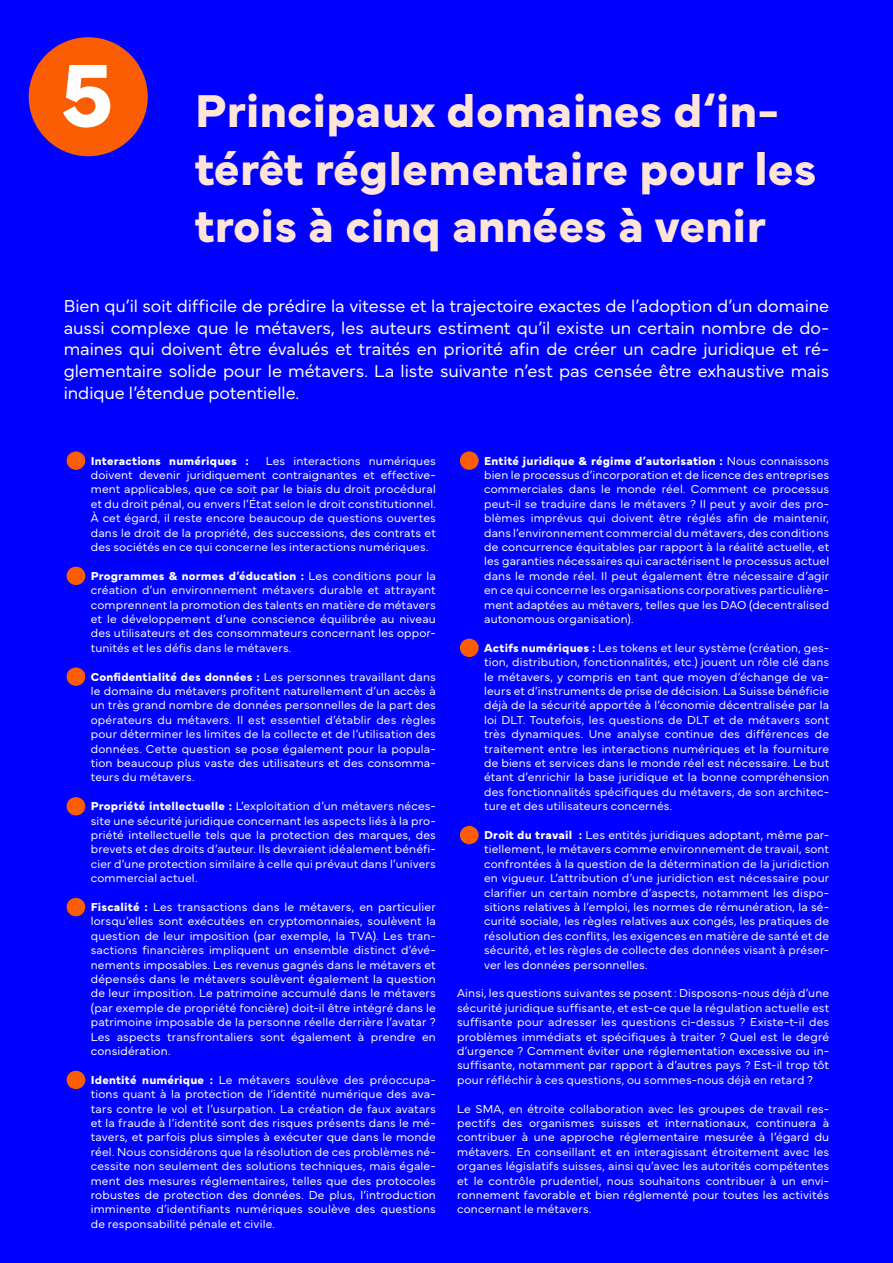
<style>
.page{position:relative;width:893px;height:1263px;background:#00f}
.page>*{position:absolute;margin:0;border:0;box-sizing:border-box;transform-origin:0 0}
.t1{font:700 48px/57.6px "Mundial";color:#ffe5d8}
.t2{font:300 18px/21.6px "Mundial";letter-spacing:-.005em;color:#fff;text-align:justify}
.t3{font:300 12px/14.4px "Mundial";letter-spacing:.01em;color:#fff;text-align:justify}
.t4{font:700 12px "Mundial";letter-spacing:.015em;color:#fff}
.s1{font-size:93px;color:#fff}
.s2{font-weight:900;font-size:58.5px;color:#fb5d04}
.s3{font-weight:700}
</style>
<div class="page">
<div style="left:29px;top:37px;width:119px;height:119px;background:#fb5d04;border-radius:50%"></div>
<h1 class="t1" style="left:195px;top:78px;width:623px;text-indent:-141px"><span class="s1">5</span> Principaux domaines d‘in&shy;térêt réglementaire pour les trois à cinq années à venir</h1>
<p class="t2" style="left:64px;top:294px;width:767px">Bien qu’il soit difficile de prédire la vitesse et la trajectoire exactes de l’adoption d’un domaine aussi complexe que le métavers, les auteurs estiment qu’il existe un certain nombre de do&shy;maines qui doivent être évalués et traités en priorité afin de créer un cadre juridique et ré&shy;glementaire solide pour le métavers. La liste suivante n’est pas censée être exhaustive mais indique l’étendue potentielle.</p>
<p class="t4" style="left:64px;top:451px;width:187px"><span class="s2">•</span> Interactions numériques :</p>
<p class="t3" style="left:91px;top:452px;width:347px;text-indent:175px">Les interactions numériques doivent devenir juridiquement contraignantes et effective&shy;ment applicables, que ce soit par le biais du droit procédural et du droit pénal, ou envers l’État selon le droit constitutionnel.<br>À cet égard, il reste encore beaucoup de questions ouvertes dans le droit de la propriété, des successions, des contrats et des sociétés en ce qui concerne les interactions numériques.</p>
<p class="t3" style="left:91px;top:567px;width:347px;text-indent:-27px"><span class="s2">•</span> <span class="s3">Programmes &amp; normes d’éducation :</span> Les conditions pour la création d’un environnement métavers durable et attrayant comprennent la promotion des talents en matière de métavers et le développement d’une conscience équilibrée au niveau des utilisateurs et des consommateurs concernant les oppor&shy;tunités et les défis dans le métavers.</p>
<p class="t3" style="left:91px;top:668px;width:347px;text-indent:-27px"><span class="s2">•</span> <span class="s3">Confidentialité des données :</span> Les personnes travaillant dans le domaine du métavers profitent naturellement d’un accès à un très grand nombre de données personnelles de la part des opérateurs du métavers. Il est essentiel d’établir des règles pour déterminer les limites de la collecte et de l’utilisation des données. Cette question se pose également pour la popula&shy;tion beaucoup plus vaste des utilisateurs et des consomma&shy;teurs du métavers.</p>
<p class="t3" style="left:91px;top:798px;width:347px;text-indent:-27px"><span class="s2">•</span> <span class="s3">Propriété intellectuelle :</span> L’exploitation d’un métavers néces&shy;site une sécurité juridique concernant les aspects liés à la pro&shy;priété intellectuelle tels que la protection des marques, des brevets et des droits d’auteur. Ils devraient idéalement bénéfi&shy;cier d’une protection similaire à celle qui prévaut dans l’univers commercial actuel.</p>
<p class="t3" style="left:91px;top:898px;width:347px;text-indent:-27px"><span class="s2">•</span> <span class="s3">Fiscalité :</span> Les transactions dans le métavers, en particulier lorsqu’elles sont exécutées en cryptomonnaies, soulèvent la question de leur imposition (par exemple, la TVA). Les tran&shy;sactions financières impliquent un ensemble distinct d’évé&shy;nements imposables. Les revenus gagnés dans le métavers et dépensés dans le métavers soulèvent également la question de leur imposition. Le patrimoine accumulé dans le métavers (par exemple de propriété foncière) doit-il être intégré dans le patrimoine imposable de la personne réelle derrière l’avatar ?<br>Les aspects transfrontaliers sont également à prendre en considération.</p>
<p class="t3" style="left:91px;top:1071px;width:347px;text-indent:-27px"><span class="s2">•</span> <span class="s3">Identité numérique :</span> Le métavers soulève des préoccupa&shy;tions quant à la protection de l’identité numérique des ava&shy;tars contre le vol et l’usurpation. La création de faux avatars et la fraude à l’identité sont des risques présents dans le mé&shy;tavers, et parfois plus simples à exécuter que dans le monde réel. Nous considérons que la résolution de ces problèmes né&shy;cessite non seulement des solutions techniques, mais égale&shy;ment des mesures réglementaires, telles que des protocoles robustes de protection des données. De plus, l’introduction imminente d’identifiants numériques soulève des questions de responsabilité pénale et civile.</p>
<p class="t3" style="left:484px;top:452px;width:347px;text-indent:-27px"><span class="s2">•</span> <span class="s3">Entité juridique &amp; régime d’autorisation :</span> Nous connaissons bien le processus d’incorporation et de licence des entreprises commerciales dans le monde réel. Comment ce processus peut-il se traduire dans le métavers ? Il peut y avoir des pro&shy;blèmes imprévus qui doivent être réglés afin de maintenir, dans l’environnement commercial du métavers, des conditions de concurrence équitables par rapport à la réalité actuelle, et les garanties nécessaires qui caractérisent le processus actuel dans le monde réel. Il peut également être nécessaire d’agir en ce qui concerne les organisations corporatives particulière&shy;ment adaptées au métavers, telles que les DAO (decentralised autonomous organisation).</p>
<p class="t3" style="left:484px;top:639px;width:347px;text-indent:-27px"><span class="s2">•</span> <span class="s3">Actifs numériques :</span> Les tokens et leur système (création, ges&shy;tion, distribution, fonctionnalités, etc.) jouent un rôle clé dans le métavers, y compris en tant que moyen d’échange de va&shy;leurs et d’instruments de prise de décision. La Suisse bénéficie déjà de la sécurité apportée à l’économie décentralisée par la loi DLT. Toutefois, les questions de DLT et de métavers sont très dynamiques. Une analyse continue des différences de traitement entre les interactions numériques et la fourniture de biens et services dans le monde réel est nécessaire. Le but étant d’enrichir la base juridique et la bonne compréhension des fonctionnalités spécifiques du métavers, de son architec&shy;ture et des utilisateurs concernés.</p>
<p class="t3" style="left:484px;top:826px;width:347px;text-indent:-27px"><span class="s2">•</span> <span class="s3">Droit du travail :</span> Les entités juridiques adoptant, même par&shy;tiellement, le métavers comme environnement de travail, sont confrontées à la question de la détermination de la juridiction en vigueur. L’attribution d’une juridiction est nécessaire pour clarifier un certain nombre d’aspects, notamment les dispo&shy;sitions relatives à l’emploi, les normes de rémunération, la sé&shy;curité sociale, les règles relatives aux congés, les pratiques de résolution des conflits, les exigences en matière de santé et de sécurité, et les règles de collecte des données visant à préser&shy;ver les données personnelles.</p>
<p class="t3" style="left:457px;top:985px;width:374px">Ainsi, les questions suivantes se posent : Disposons-nous déjà d’une sécurité juridique suffisante, et est-ce que la régulation actuelle est suffisante pour adresser les questions ci-dessus ? Existe-t-il des problèmes immédiats et spécifiques à traiter ? Quel est le degré d’urgence ? Comment éviter une réglementation excessive ou in&shy;suffisante, notamment par rapport à d’autres pays ? Est-il trop tôt pour réfléchir à ces questions, ou sommes-nous déjà en retard ?</p>
<p class="t3" style="left:457px;top:1100px;width:374px">Le SMA, en étroite collaboration avec les groupes de travail res&shy;pectifs des organismes suisses et internationaux, continuera à contribuer à une approche réglementaire mesurée à l’égard du métavers. En conseillant et en interagissant étroitement avec les organes législatifs suisses, ainsi qu’avec les autorités compétentes et le contrôle prudentiel, nous souhaitons contribuer à un envi&shy;ronnement favorable et bien réglementé pour toutes les activités concernant le métavers.</p>
</div>
